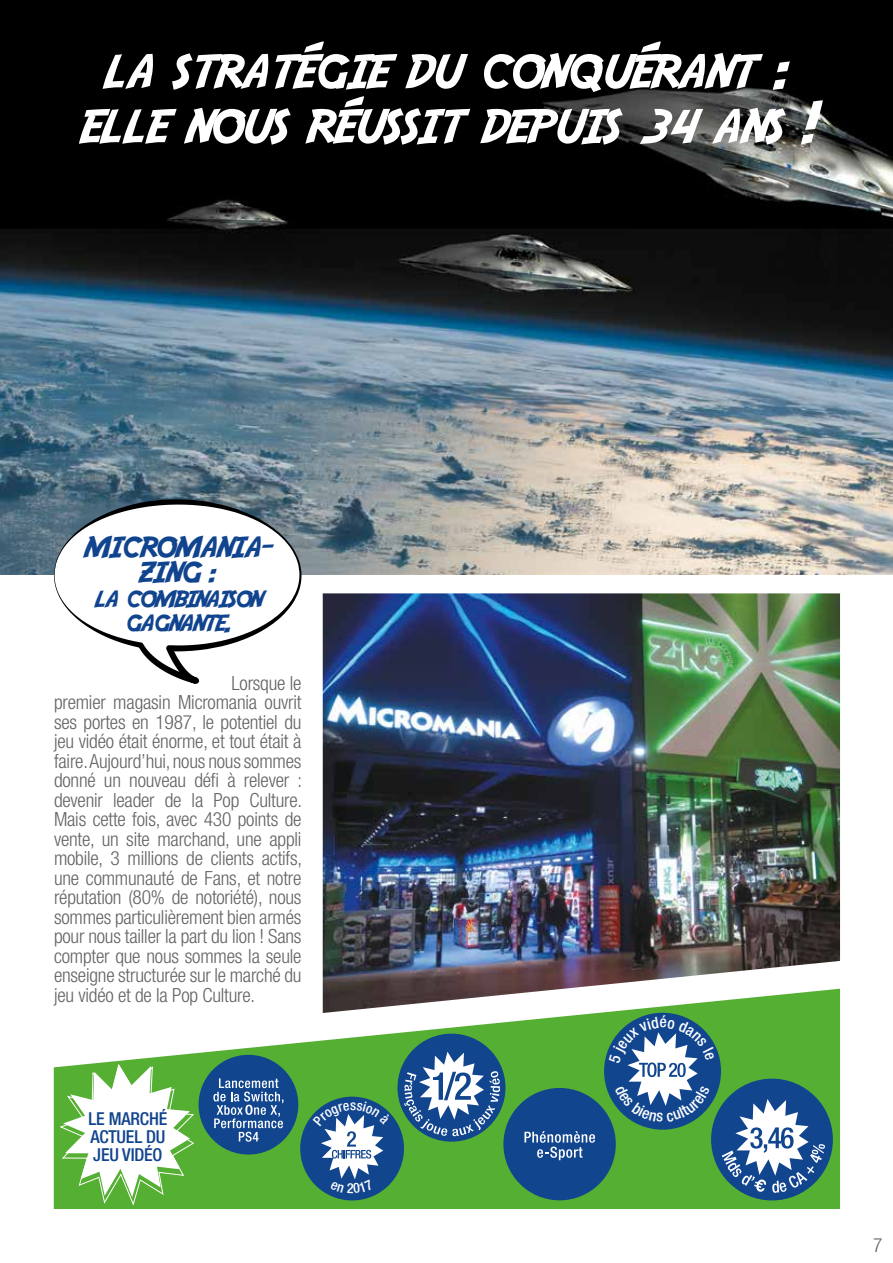
<style>
.page{position:relative;width:893px;height:1263px;background:#fff}
.page>*{position:absolute;margin:0;border:0;box-sizing:border-box;transform-origin:0 0}
.t1{font:58.05px/54.9px "Adventure";color:#fff;text-align:center}
.t2{font:28.5px/25.5px "Adventure";letter-spacing:-.03em;color:#11448e;text-align:center}
.t3{font:300 condensed 19.5px/19.5px "Helvetica Neue";letter-spacing:-.01em;color:#646363;text-align:justify}
.t4{font:500 condensed 17.85px/17.9px "Helvetica Neue";letter-spacing:-.01em;color:#11448e;text-align:justify}
</style>
<div class="page">
<img style="left:0;top:0;width:893px;height:574px">
<svg style="left:54px;top:499px;width:247px;height:185px"></svg>
<svg style="left:54px;top:989px;width:786px;height:220px;fill:#54af33"></svg>
<svg style="left:58px;top:1063px;width:137px;height:144px"></svg>
<img style="left:323px;top:593px;width:517px;height:420px">
<div style="left:604px;top:1013px;width:117px;height:117px;background:#11458e;border-radius:50%"></div>
<div style="left:300px;top:1097px;width:104px;height:103px;background:#11458e;border-radius:50%"></div>
<div style="left:199px;top:1055px;width:99px;height:99px;background:#11458e;border-radius:50%"></div>
<svg style="left:213px;top:1078px;width:70px;height:63px"></svg>
<div style="left:503px;top:1088px;width:113px;height:112px;background:#11458e;border-radius:50%"></div>
<svg style="left:524px;top:1131px;width:71px;height:29px"></svg>
<div style="left:711px;top:1079px;width:122px;height:121px;background:#11458e;border-radius:50%"></div>
<svg style="left:722px;top:1099px;width:103px;height:94px"></svg>
<div style="left:397px;top:1034px;width:108px;height:108px;background:#11458e;border-radius:50%"></div>
<svg style="left:404px;top:1052px;width:96px;height:84px"></svg>
<svg style="left:609px;top:1015px;width:105px;height:107px"></svg>
<svg style="left:313px;top:1101px;width:78px;height:92px"></svg>
<h1 class="t1" style="left:79px;top:46px;width:737px">la stratégie du conquérant : elle nous réussit depuis 34 ans !</h1>
<h2 class="t2" style="left:83px;top:532px;width:192px">MICROMANIA-<br>ZING :</h2>
<h2 class="t2" style="left:94px;top:587px;width:169px;line-height:24px">la combinaison gagnante.</h2>
<p class="t3" style="left:54px;top:673px;width:250px;text-indent:177px">Lorsque le premier magasin Micromania ouvrit ses portes en 1987, le potentiel du jeu vidéo était énorme, et tout était à faire. Aujourd’hui, nous nous sommes donné un nouveau défi à relever : devenir leader de la Pop Culture.<br>Mais cette fois, avec 430 points de vente, un site marchand, une appli mobile, 3 millions de clients actifs, une communauté de Fans, et notre réputation (80% de notoriété), nous sommes particulièrement bien armés pour nous tailler la part du lion ! Sans compter que nous sommes la seule enseigne structurée sur le marché du jeu vidéo et de la Pop Culture.</p>
<p class="t4" style="left:89px;top:1109px;width:80px">LE MARCHÉ ACTUEL DU JEU VIDÉO</p>
<p class="t3" style="left:873px;top:1235px;width:11px">7</p>
</div>
